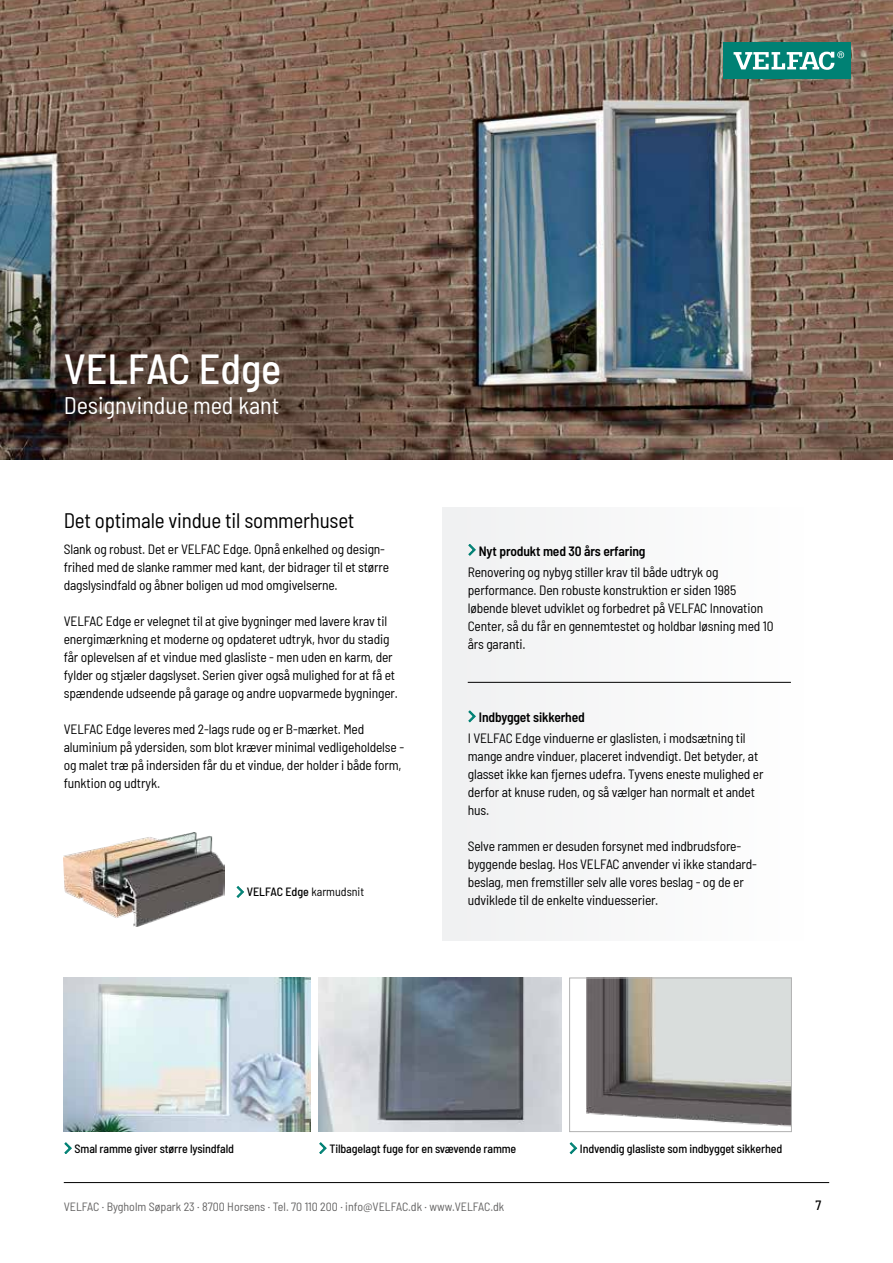
<style>
.page{position:relative;width:893px;height:1263px;background:#fff}
.page>*{position:absolute;margin:0;border:0;box-sizing:border-box;transform-origin:0 0}
.t1{font:500 semi-condensed 42px "Barlow";color:#fff}
.t2{font:semi-condensed 24px "Barlow";color:#fff}
.t3{font:semi-condensed 21px "Barlow";letter-spacing:-.01em;color:#000}
.t4{font:semi-condensed 13.5px/18px "Barlow";letter-spacing:-.01em;color:#000}
.t5{font:600 semi-condensed 13.5px "Barlow";letter-spacing:-.01em;color:#000}
.t6{font:500 semi-condensed 13.5px "Barlow";color:#000}
.t7{font:500 semi-condensed 12px "Barlow";letter-spacing:-.01em;color:#000}
.t8{font:semi-condensed 12px "Barlow";color:#646363}
.s1{font-weight:400}
</style>
<div class="page">
<hr style="left:64px;top:1182px;width:765px;height:1px;background:#000">
<img style="left:695px;top:0;width:198px;height:459px">
<img style="left:0;top:0;width:695px;height:459px">
<div style="left:442px;top:507px;width:387px;height:433px;background:#f8f8f8"></div>
<div style="left:723px;top:43px;width:128px;height:36px;background:#008174"></div>
<svg style="left:734px;top:51px;width:110px;height:19px"></svg>
<img style="left:587px;top:980px;width:203px;height:147px">
<div style="left:569px;top:978px;width:223px;height:154px;border:1px solid #b2b2b2"></div>
<img style="left:64px;top:978px;width:246px;height:153px">
<svg style="left:65px;top:1142px;width:7px;height:12px"></svg>
<svg style="left:320px;top:1142px;width:6px;height:12px"></svg>
<svg style="left:570px;top:1142px;width:7px;height:12px"></svg>
<img style="left:64px;top:832px;width:161px;height:95px">
<svg style="left:237px;top:886px;width:7px;height:12px"></svg>
<svg style="left:469px;top:544px;width:6px;height:11px"></svg>
<svg style="left:469px;top:711px;width:6px;height:11px"></svg>
<img style="left:319px;top:978px;width:242px;height:153px">
<hr style="left:468px;top:682px;width:323px;height:1px;background:#000">
<h1 class="t1" style="left:64px;top:351px;width:219px">VELFAC Edge</h1>
<h2 class="t2" style="left:64px;top:395px;width:217px">Designvindue med kant</h2>
<h3 class="t3" style="left:64px;top:511px;width:292px">Det optimale vindue til sommerhuset</h3>
<p class="t4" style="left:64px;top:541px;width:327px">Slank og robust. Det er VELFAC Edge. Opnå enkelhed og design&shy;frihed med de slanke rammer med kant, der bidrager til et større dagslysindfald og åbner boligen ud mod omgivelserne.</p>
<p class="t4" style="left:64px;top:613px;width:336px">VELFAC Edge er velegnet til at give bygninger med lavere krav til energimærkning et moderne og opdateret udtryk, hvor du stadig får oplevelsen af et vindue med glasliste - men uden en karm, der fylder og stjæler dagslyset. Serien giver også mulighed for at få et spændende udseende på garage og andre uopvarmede bygninger.</p>
<p class="t4" style="left:64px;top:721px;width:342px">VELFAC Edge leveres med 2-lags rude og er B-mærket. Med aluminium på ydersiden, som blot kræver minimal vedligeholdelse - og malet træ på indersiden får du et vindue, der holder i både form, funktion og udtryk.</p>
<p class="t7" style="left:247px;top:887px;width:119px">VELFAC Edge <span class="s1">karmudsnit</span></p>
<p class="t5" style="left:479px;top:545px;width:168px">Nyt produkt med 30 års erfaring</p>
<p class="t4" style="left:468px;top:564px;width:307px">Renovering og nybyg stiller krav til både udtryk og performance. Den robuste konstruktion er siden 1985 løbende blevet udviklet og forbedret på VELFAC Innovation Center, så du får en gennemtestet og holdbar løsning med 10 års garanti.</p>
<p class="t5" style="left:479px;top:711px;width:107px">Indbygget sikkerhed</p>
<p class="t4" style="left:468px;top:730px;width:297px">I VELFAC Edge vinduerne er glaslisten, i modsætning til mange andre vinduer, placeret indvendigt. Det betyder, at glasset ikke kan fjernes udefra. Tyvens eneste mulighed er derfor at knuse ruden, og så vælger han normalt et andet hus.</p>
<p class="t4" style="left:468px;top:838px;width:291px">Selve rammen er desuden forsynet med indbrudsfore&shy;byggende beslag. Hos VELFAC anvender vi ikke standard&shy;beslag, men fremstiller selv alle vores beslag - og de er udviklede til de enkelte vinduesserier.</p>
<p class="t7" style="left:75px;top:1143px;width:161px">Smal ramme giver større lysindfald</p>
<p class="t7" style="left:329px;top:1143px;width:188px">Tilbagelagt fuge for en svævende ramme</p>
<p class="t7" style="left:580px;top:1143px;width:204px">Indvendig glasliste som indbygget sikkerhed</p>
<p class="t8" style="left:64px;top:1202px;width:442px">VELFAC · Bygholm Søpark 23 · 8700 Horsens · Tel. 70 110 200 · info@VELFAC.dk · www.VELFAC.dk</p>
<p class="t6" style="left:815px;top:1199px;width:7px">7</p>
</div>
